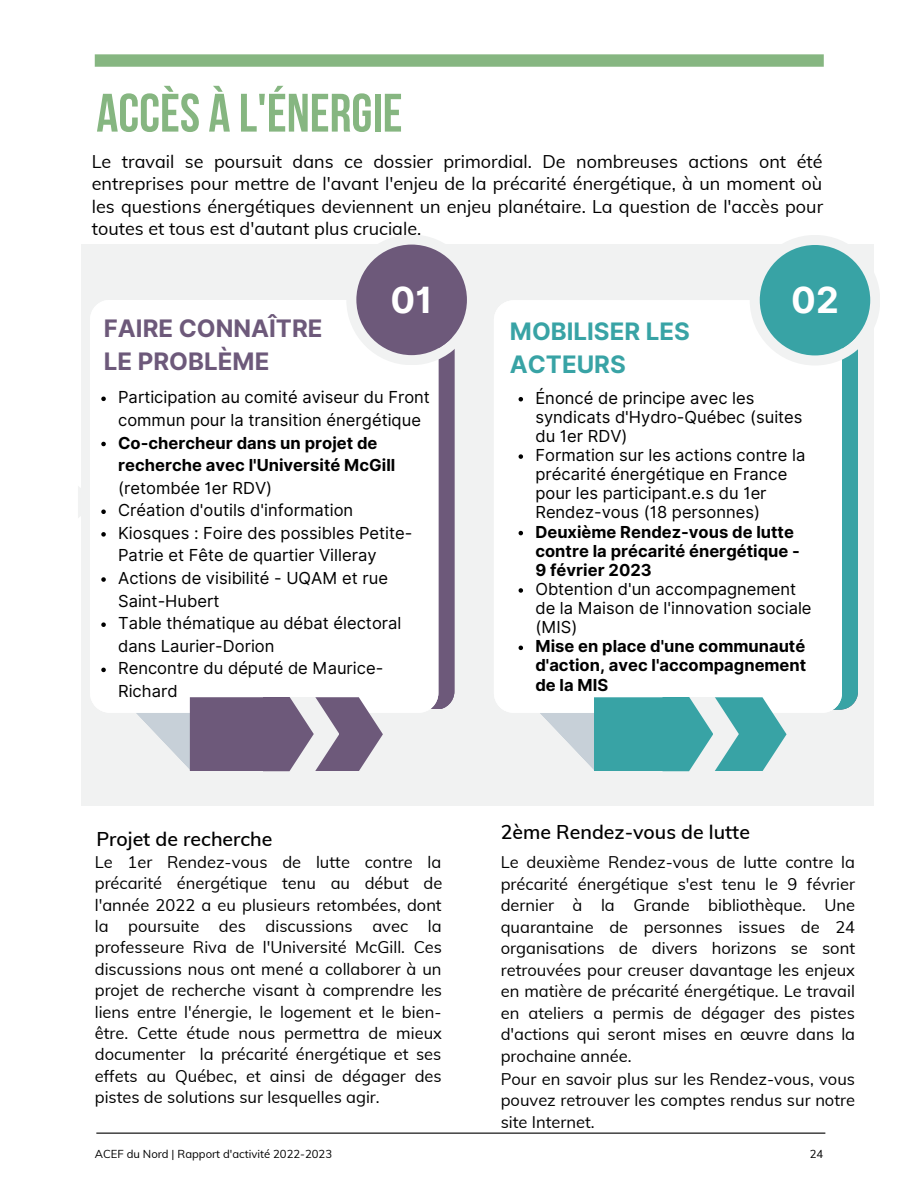
<style>
.page{position:relative;width:918px;height:1188px;background:#fff}
.page>*{position:absolute;margin:0;border:0;box-sizing:border-box;transform-origin:0 0}
.t1{font:700 54px "Bebas Neue";color:#86b681}
.t2{font:700 36.15px "Inter";color:#fff}
.t3{font:700 24.15px "Inter";color:#6d597a}
.t4{font:700 24px/32.7px "Inter";color:#38a3a5}
.t5{font:600 19.5px "Muli";color:#000}
.t6{font:18px/22.5px "Muli";color:#000;text-align:justify}
.t7{font:16.5px/21.3px "Muli";color:#000;text-align:justify}
.t8{font:16.5px/19.2px "Inter";color:#000}
.t9{font:700 16.5px/19.2px "Inter";color:#000}
.t10{font:11.25px "Muli";color:#000}
.s1{font-weight:400}
</style>
<div class="page">
<hr style="left:96px;top:1133px;width:729px;height:1px;background:#000">
<div style="left:95px;top:54px;width:729px;height:13px;background:#86b681"></div>
<div style="left:81px;top:245px;width:792px;height:561px;background:#f1f2f2"></div>
<div style="left:189px;top:329px;width:265px;height:380px;background:#6d597a;border-radius:18px"></div>
<div style="left:90px;top:300px;width:348px;height:413px;background:#fff;border-radius:20px"></div>
<svg style="left:346px;top:235px;width:131px;height:130px"></svg>
<div style="left:356px;top:245px;width:111px;height:110px;background:#6d597a;border-radius:50%"></div>
<svg style="left:101px;top:397px;width:5px;height:4px"></svg>
<svg style="left:101px;top:442px;width:5px;height:4px"></svg>
<svg style="left:78px;top:486px;width:28px;height:32px"></svg>
<svg style="left:101px;top:532px;width:5px;height:5px"></svg>
<svg style="left:101px;top:577px;width:5px;height:5px"></svg>
<svg style="left:101px;top:622px;width:282px;height:149px"></svg>
<div style="left:592px;top:329px;width:266px;height:380px;background:#38a3a5;border-radius:18px"></div>
<div style="left:494px;top:300px;width:348px;height:413px;background:#fff;border-radius:20px"></div>
<svg style="left:750px;top:235px;width:130px;height:131px"></svg>
<div style="left:760px;top:245px;width:110px;height:110px;background:#38a3a5;border-radius:50%"></div>
<svg style="left:519px;top:397px;width:4px;height:4px"></svg>
<svg style="left:519px;top:454px;width:4px;height:5px"></svg>
<svg style="left:519px;top:531px;width:4px;height:4px"></svg>
<svg style="left:519px;top:588px;width:4px;height:5px"></svg>
<svg style="left:518px;top:645px;width:269px;height:126px"></svg>
<p class="t1" style="left:96px;top:91px;width:308px">ACCÈS À L'ÉNERGIE</p>
<p class="t6" style="left:92px;top:150px;width:733px">Le travail se poursuit dans ce dossier primordial. De nombreuses actions ont été entreprises pour mettre de l'avant l'enjeu de la précarité énergétique, à un moment où les questions énergétiques deviennent un enjeu planétaire. La question de l'accès pour toutes et tous est d'autant plus cruciale.</p>
<p class="t3" style="left:104px;top:314px;width:220px">FAIRE CONNAÎTRE</p>
<p class="t3" style="left:104px;top:347px;width:167px">LE PROBLÈME</p>
<p class="t2" style="left:391px;top:278px;width:43px">01</p>
<p class="t8" style="left:118px;top:386px;width:313px;line-height:22.6px">Participation au comité aviseur du Front commun pour la transition énergétique</p>
<p class="t9" style="left:118px;top:431px;width:279px;line-height:22.6px">Co-chercheur dans un projet de recherche avec l'Université McGill <span class="s1">(retombée 1er RDV)</span></p>
<p class="t8" style="left:118px;top:501px;width:237px">Création d'outils d'information</p>
<p class="t8" style="left:118px;top:522px;width:296px;line-height:22.6px">Kiosques : Foire des possibles Petite-<br>Patrie et Fête de quartier Villeray</p>
<p class="t8" style="left:118px;top:567px;width:271px;line-height:22.6px">Actions de visibilité - UQAM et rue<br>Saint-Hubert</p>
<p class="t8" style="left:118px;top:612px;width:285px;line-height:22.6px">Table thématique au débat électoral dans Laurier-Dorion</p>
<p class="t8" style="left:118px;top:657px;width:267px;line-height:22.6px">Rencontre du député de Maurice-<br>Richard</p>
<p class="t4" style="left:510px;top:315px;width:182px">MOBILISER LES<br>ACTEURS</p>
<p class="t2" style="left:791px;top:278px;width:49px">02</p>
<p class="t8" style="left:535px;top:388px;width:269px">Énoncé de principe avec les syndicats d'Hydro-Québec (suites du 1er RDV)</p>
<p class="t8" style="left:535px;top:445px;width:271px">Formation sur les actions contre la précarité énergétique en France pour les participant.e.s du 1er<br>Rendez-vous (18 personnes)</p>
<p class="t9" style="left:535px;top:522px;width:266px">Deuxième Rendez-vous de lutte contre la précarité énergétique -<br>9 février 2023</p>
<p class="t8" style="left:535px;top:579px;width:278px">Obtention d'un accompagnement de la Maison de l'innovation sociale (MIS)</p>
<p class="t9" style="left:535px;top:637px;width:272px;text-align:justify">Mise en place d'une communauté d'action, avec l'accompagnement de la MIS</p>
<p class="t5" style="left:96px;top:827px;width:178px">Projet de recherche</p>
<p class="t5" style="left:501px;top:820px;width:251px">2ème Rendez-vous de lutte</p>
<p class="t7" style="left:95px;top:851px;width:349px">Le 1er Rendez-vous de lutte contre la précarité énergétique tenu au début de l'année 2022 a eu plusieurs retombées, dont la poursuite des discussions avec la professeure Riva de l'Université McGill. Ces discussions nous ont mené a collaborer à un projet de recherche visant à comprendre les liens entre l'énergie, le logement et le bien&shy;être. Cette étude nous permettra de mieux documenter la précarité énergétique et ses effets au Québec, et ainsi de dégager des pistes de solutions sur lesquelles agir.</p>
<p class="t7" style="left:501px;top:851px;width:356px">Le deuxième Rendez-vous de lutte contre la précarité énergétique s'est tenu le 9 février dernier à la Grande bibliothèque. Une quarantaine de personnes issues de 24 organisations de divers horizons se sont retrouvées pour creuser davantage les enjeux en matière de précarité énergétique. Le travail en ateliers a permis de dégager des pistes d'actions qui seront mises en œuvre dans la prochaine année.</p>
<p class="t7" style="left:501px;top:1068px;width:356px">Pour en savoir plus sur les Rendez-vous, vous pouvez retrouver les comptes rendus sur notre site Internet.</p>
<p class="t10" style="left:95px;top:1146px;width:239px">ACEF du Nord | Rapport d'activité 2022-2023</p>
<p class="t10" style="left:810px;top:1146px;width:15px">24</p>
</div>
